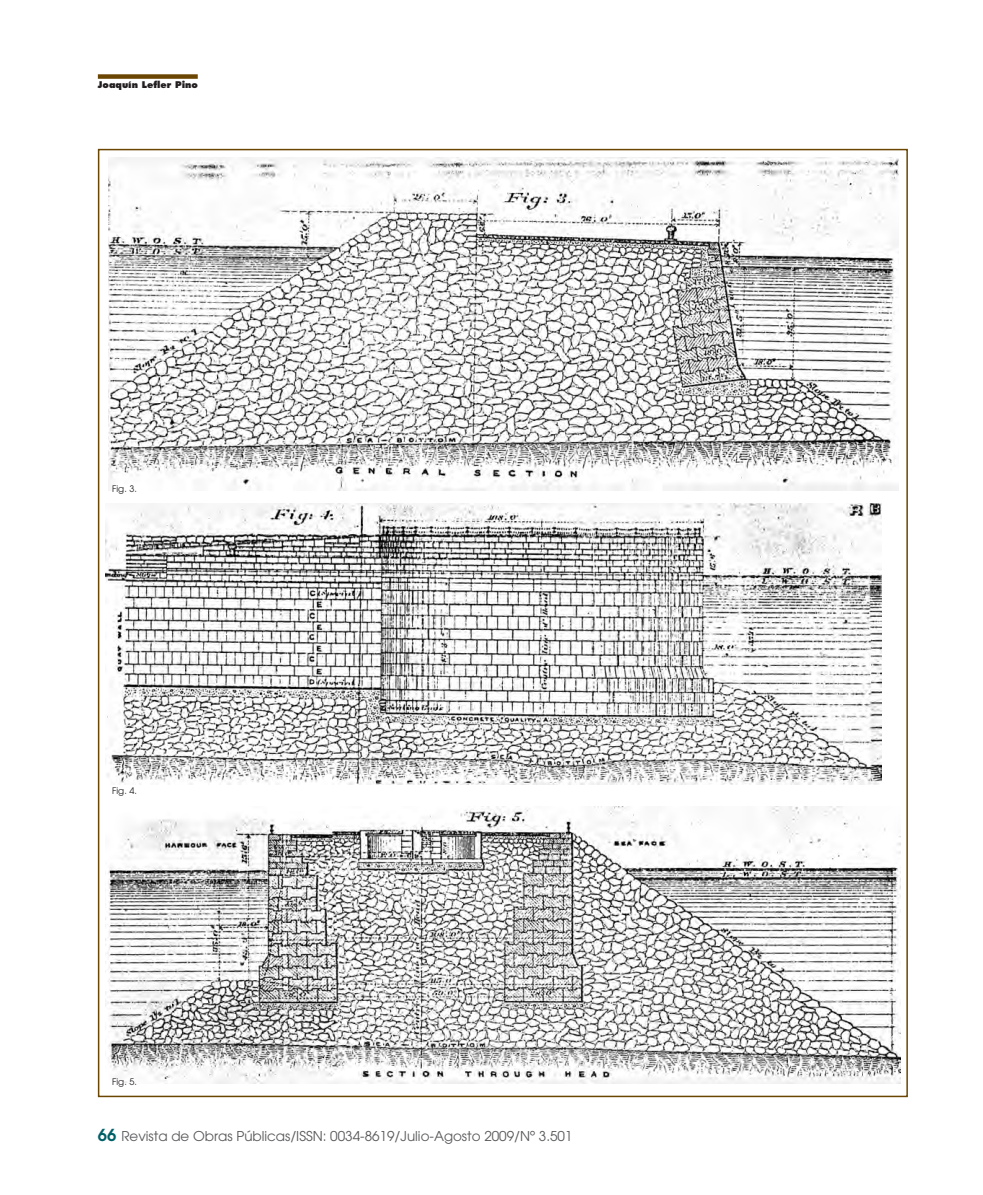
<style>
.page{position:relative;width:983px;height:1195px;background:#fff}
.page>*{position:absolute;margin:0;border:0;box-sizing:border-box;transform-origin:0 0}
.t1{font:13.5px "Avant Garde";color:#57585a}
.t2{font:9px "Avant Garde";color:#231f20}
.t3{font:800 9px "Futura";color:#231f20}
.s1{font-weight:600;font-size:16.5px;color:#006169}
</style>
<div class="page">
<div style="left:98px;top:74px;width:100px;height:5px;background:#6b4602"></div>
<img style="left:105px;top:806px;width:795px;height:277px">
<img style="left:105px;top:503px;width:776px;height:281px">
<img style="left:109px;top:157px;width:789px;height:333px">
<p class="t3" style="left:98px;top:81px;width:102px">Joaquín Lefler Pino</p>
<p class="t2" style="left:112px;top:485px;width:26px">Fig. 3.</p>
<p class="t2" style="left:112px;top:787px;width:26px">Fig. 4.</p>
<p class="t2" style="left:112px;top:1078px;width:26px">Fig. 5.</p>
<p class="t1" style="left:98px;top:1130px;width:476px"><span class="s1">66</span> Revista de Obras Públicas/ISSN: 0034-8619/Julio-Agosto 2009/Nº 3.501</p>
</div>
